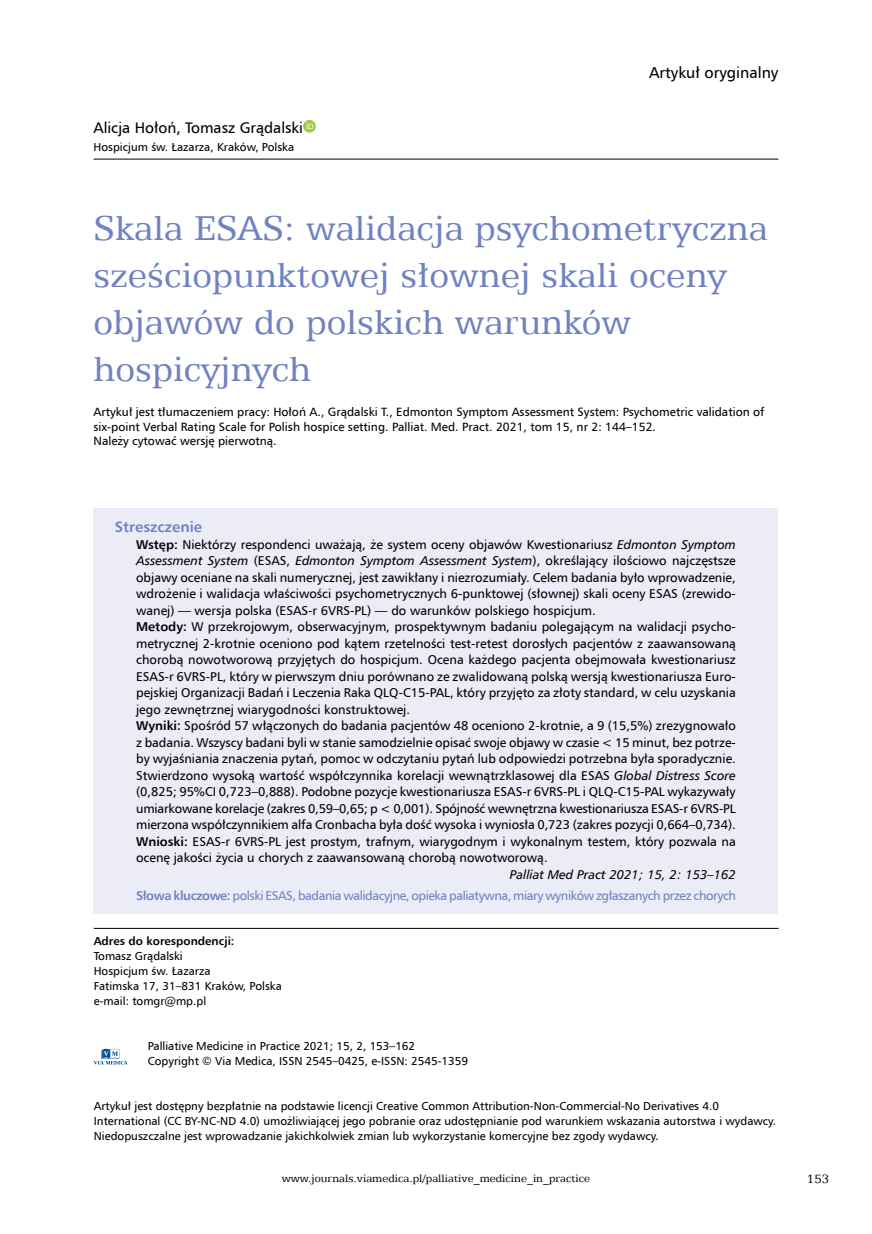
<style>
.page{position:relative;width:872px;height:1234px;background:#fff}
.page>*{position:absolute;margin:0;border:0;box-sizing:border-box;transform-origin:0 0}
.t1{font:39px/46.8px "Egyptian 505 EU";color:#7082c0}
.t2{font:15.75px "Humnst 777 EU";color:#000}
.t3{font:15.3px "Humnst 777 EU";color:#000}
.t4{font:700 15px "Humnst 777 EU";color:#7082c0}
.t5{font:13.5px "Egyptian 505 EU";color:#000}
.t6{font:12.75px/16.5px "Humnst 777 EU";color:#000}
.t7{font:12.75px/20.7px "Humnst 777 EU";letter-spacing:-.035em;color:#7082c0;text-align:right}
.t8{font:12px/14.4px "Humnst 777 EU";color:#000}
.t9{font:12px "Egyptian 505 EU";color:#000}
.t10{font:11.55px/15px "Humnst 777 EU";color:#000}
.t11{font:700 11.55px "Humnst 777 EU";color:#000}
.s1{font-weight:700}
.s2{font-style:italic}
.s3{font-style:italic;color:#000}
</style>
<div class="page">
<div style="left:94px;top:508px;width:684px;height:405px;background:#ebecf7"></div>
<hr style="left:94px;top:927px;width:684px;height:1px;background:#000">
<svg style="left:94px;top:1048px;width:33px;height:16px"></svg>
<hr style="left:94px;top:159px;width:684px;height:1px;background:#000">
<svg style="left:303px;top:120px;width:13px;height:13px"></svg>
<svg style="left:306px;top:122px;width:7px;height:7px"></svg>
<p class="t3" style="left:94px;top:118px;width:211px">Alicja Hołoń, Tomasz Grądalski</p>
<p class="t10" style="left:94px;top:139px;width:202px">Hospicjum św. Łazarza, Kraków, Polska</p>
<p class="t2" style="left:649px;top:63px;width:131px">Artykuł oryginalny</p>
<h1 class="t1" style="left:94px;top:204px;width:676px">Skala ESAS: walidacja psychometryczna sześciopunktowej słownej skali oceny objawów do polskich warunków hospicyjnych</h1>
<p class="t8" style="left:94px;top:404px;width:672px">Artykuł jest tłumaczeniem pracy: Hołoń A., Grądalski T., Edmonton Symptom Assessment System: Psychometric validation of six-point Verbal Rating Scale for Polish hospice setting. Palliat. Med. Pract. 2021, tom 15, nr 2: 144–152.<br>Należy cytować wersję pierwotną.</p>
<p class="t4" style="left:115px;top:517px;width:89px">Streszczenie</p>
<p class="t6" style="left:136px;top:535px;width:601px"><span class="s1">Wstęp:</span> Niektórzy respondenci uważają, że system oceny objawów Kwestionariusz <span class="s2">Edmonton Symptom Assessment System</span> (ESAS, <span class="s2">Edmonton Symptom Assessment System</span>), określający ilościowo najczęstsze objawy oceniane na skali numerycznej, jest zawikłany i niezrozumiały. Celem badania było wprowadzenie, wdrożenie i walidacja właściwości psychometrycznych 6-punktowej (słownej) skali oceny ESAS (zrewido&shy;wanej) — wersja polska (ESAS-r 6VRS-PL) — do warunków polskiego hospicjum.<br><span class="s1">Metody:</span> W przekrojowym, obserwacyjnym, prospektywnym badaniu polegającym na walidacji psycho&shy;metrycznej 2-krotnie oceniono pod kątem rzetelności test-retest dorosłych pacjentów z zaawansowaną chorobą nowotworową przyjętych do hospicjum. Ocena każdego pacjenta obejmowała kwestionariusz ESAS-r 6VRS-PL, który w pierwszym dniu porównano ze zwalidowaną polską wersją kwestionariusza Euro&shy;pejskiej Organizacji Badań i Leczenia Raka QLQ-C15-PAL, który przyjęto za złoty standard, w celu uzyskania jego zewnętrznej wiarygodności konstruktowej.<br><span class="s1">Wyniki:</span> Spośród 57 włączonych do badania pacjentów 48 oceniono 2-krotnie, a 9 (15,5%) zrezygnowało z badania. Wszyscy badani byli w stanie samodzielnie opisać swoje objawy w czasie &lt; 15 minut, bez potrze&shy;by wyjaśniania znaczenia pytań, pomoc w odczytaniu pytań lub odpowiedzi potrzebna była sporadycznie.<br>Stwierdzono wysoką wartość współczynnika korelacji wewnątrzklasowej dla ESAS <span class="s2">Global Distress Score </span>(0,825; 95%CI 0,723–0,888). Podobne pozycje kwestionariusza ESAS-r 6VRS-PL i QLQ-C15-PAL wykazywały umiarkowane korelacje (zakres 0,59–0,65; p &lt; 0,001). Spójność wewnętrzna kwestionariusza ESAS-r 6VRS-PL mierzona współczynnikiem alfa Cronbacha była dość wysoka i wyniosła 0,723 (zakres pozycji 0,664–0,734).<br><span class="s1">Wnioski:</span> ESAS-r 6VRS-PL jest prostym, trafnym, wiarygodnym i wykonalnym testem, który pozwala na ocenę jakości życia u chorych z zaawansowaną chorobą nowotworową.</p>
<p class="t7" style="left:136px;top:863px;width:601px"><span class="s3">Palliat Med Pract 2021; 15, 2: 153–162<br></span><span class="s1">Słowa kluczowe:</span> polski ESAS, badania walidacyjne, opieka paliatywna, miary wyników zgłaszanych przez chorych</p>
<p class="t11" style="left:94px;top:933px;width:142px">Adres do korespondencji:</p>
<p class="t10" style="left:94px;top:948px;width:189px">Tomasz Grądalski<br>Hospicjum św. Łazarza<br>Fatimska 17, 31–831 Kraków, Polska e-mail: tomgr@mp.pl</p>
<p class="t10" style="left:148px;top:1038px;width:322px">Palliative Medicine in Practice 2021; 15, 2, 153–162<br>Copyright © Via Medica, ISSN 2545–0425, e-ISSN: 2545-1359</p>
<p class="t10" style="left:94px;top:1098px;width:684px">Artykuł jest dostępny bezpłatnie na podstawie licencji Creative Common Attribution-Non-Commercial-No Derivatives 4.0<br>International (CC BY-NC-ND 4.0) umożliwiającej jego pobranie oraz udostępnianie pod warunkiem wskazania autorstwa i wydawcy.<br>Niedopuszczalne jest wprowadzanie jakichkolwiek zmian lub wykorzystanie komercyjne bez zgody wydawcy.</p>
<p class="t9" style="left:282px;top:1170px;width:310px">www.journals.viamedica.pl/palliative_medicine_in_practice</p>
<p class="t5" style="left:807px;top:1170px;width:24px">153</p>
</div>
